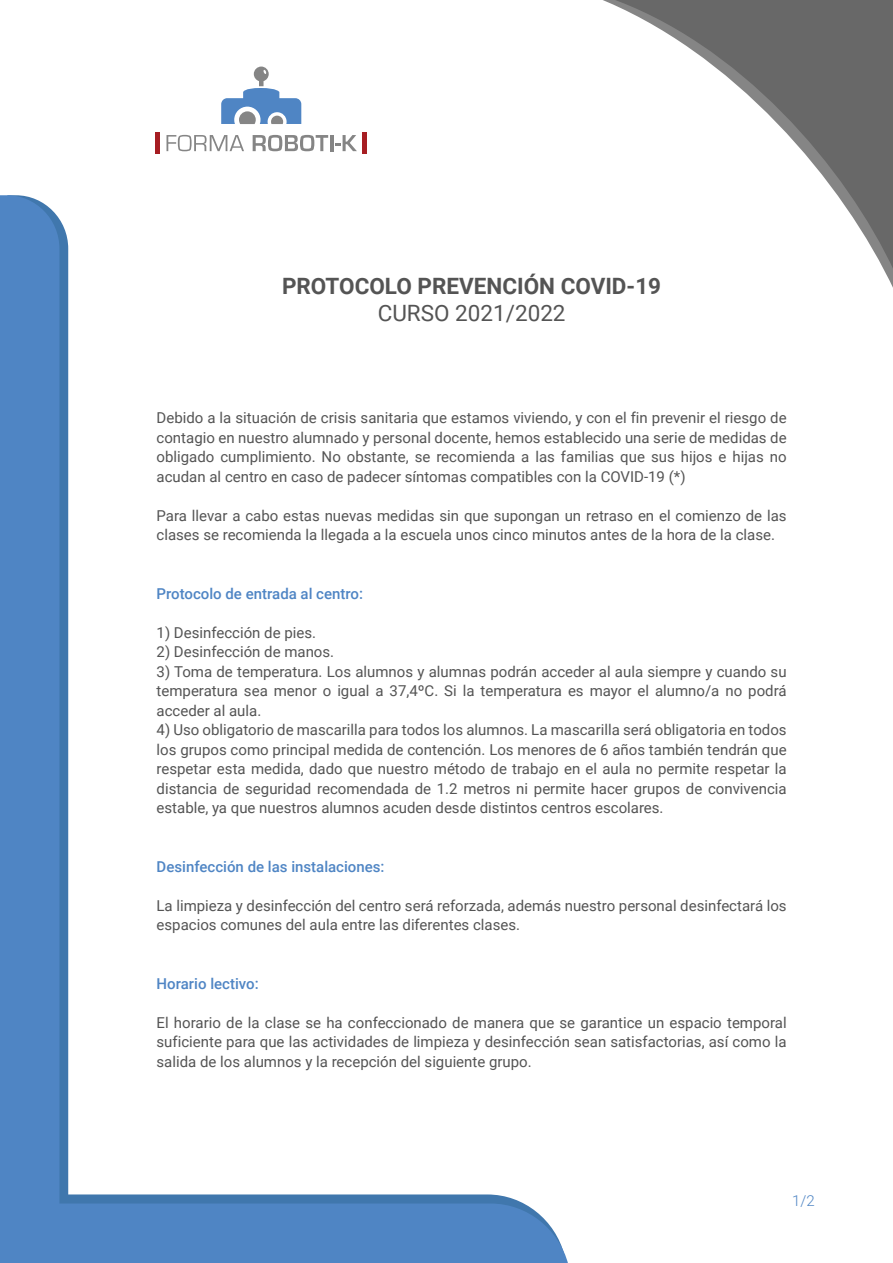
<style>
.page{position:relative;width:893px;height:1263px;background:#fff}
.page>*{position:absolute;margin:0;border:0;box-sizing:border-box;transform-origin:0 0}
.t1{font:700 22.5px "Roboto";color:#545454}
.t2{font:22.5px "Roboto";color:#545454}
.t3{font:15px/19.5px "Roboto";color:#545454;text-align:justify}
.t4{font:500 15px "Roboto";color:#4f85c4}
.t5{font:300 15px "Roboto";color:#4f85c4}
</style>
<div class="page">
<svg style="left:605px;top:0;width:288px;height:272px"></svg>
<svg style="left:59px;top:218px;width:9px;height:976px;fill:#4077ad"></svg>
<div style="left:0;top:195px;width:59px;height:999px;background:#4f85c4"></div>
<svg style="left:0;top:1194px;width:568px;height:69px"></svg>
<svg style="left:166px;top:135px;width:78px;height:16px"></svg>
<svg style="left:253px;top:135px;width:75px;height:16px"></svg>
<hr style="left:330px;top:135px;width:3px;height:16px;background:#858585">
<svg style="left:335px;top:135px;width:22px;height:16px"></svg>
<hr style="left:155px;top:132px;width:4px;height:22px;background:#a61d22">
<div style="left:362px;top:132px;width:5px;height:22px;background:#a71e23"></div>
<svg style="left:221px;top:67px;width:80px;height:57px"></svg>
<h1 class="t1" style="left:282px;top:271px;width:381px">PROTOCOLO PREVENCIÓN COVID-19</h1>
<h1 class="t2" style="left:378px;top:298px;width:189px">CURSO 2021/2022</h1>
<p class="t3" style="left:157px;top:408px;width:632px">Debido a la situación de crisis sanitaria que estamos viviendo, y con el fin prevenir el riesgo de contagio en nuestro alumnado y personal docente, hemos establecido una serie de medidas de obligado cumplimiento. No obstante, se recomienda a las familias que sus hijos e hijas no acudan al centro en caso de padecer síntomas compatibles con la COVID-19 (*)</p>
<p class="t3" style="left:157px;top:505px;width:632px">Para llevar a cabo estas nuevas medidas sin que supongan un retraso en el comienzo de las clases se recomienda la llegada a la escuela unos cinco minutos antes de la hora de la clase.</p>
<p class="t4" style="left:157px;top:583px;width:208px">Protocolo de entrada al centro:</p>
<p class="t3" style="left:157px;top:622px;width:161px">1) Desinfección de pies.</p>
<p class="t3" style="left:157px;top:642px;width:179px">2) Desinfección de manos.</p>
<p class="t3" style="left:157px;top:661px;width:632px">3) Toma de temperatura. Los alumnos y alumnas podrán acceder al aula siempre y cuando su temperatura sea menor o igual a 37,4ºC. Si la temperatura es mayor el alumno/a no podrá acceder al aula.</p>
<p class="t3" style="left:157px;top:720px;width:632px">4) Uso obligatorio de mascarilla para todos los alumnos. La mascarilla será obligatoria en todos los grupos como principal medida de contención. Los menores de 6 años también tendrán que respetar esta medida, dado que nuestro método de trabajo en el aula no permite respetar la distancia de seguridad recomendada de 1.2 metros ni permite hacer grupos de convivencia estable, ya que nuestros alumnos acuden desde distintos centros escolares.</p>
<p class="t4" style="left:157px;top:856px;width:230px">Desinfección de las instalaciones:</p>
<p class="t3" style="left:157px;top:895px;width:632px">La limpieza y desinfección del centro será reforzada, además nuestro personal desinfectará los espacios comunes del aula entre las diferentes clases.</p>
<p class="t4" style="left:157px;top:973px;width:104px">Horario lectivo:</p>
<p class="t3" style="left:157px;top:1012px;width:632px">El horario de la clase se ha confeccionado de manera que se garantice un espacio temporal suficiente para que las actividades de limpieza y desinfección sean satisfactorias, así como la salida de los alumnos y la recepción del siguiente grupo.</p>
<p class="t5" style="left:792px;top:1190px;width:24px">1/2</p>
</div>
